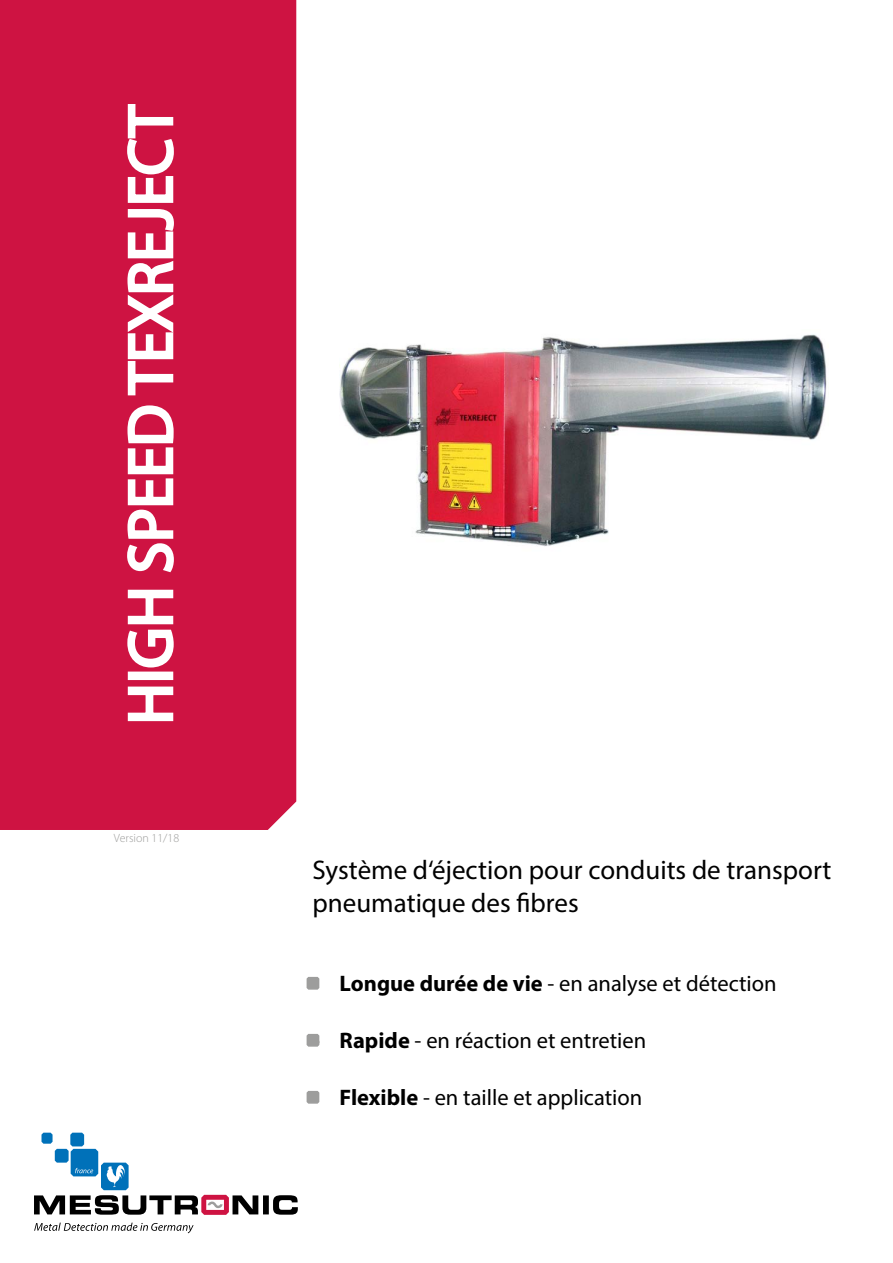
<style>
.page{position:relative;width:893px;height:1263px;background:#fff}
.page>*{position:absolute;margin:0;border:0;box-sizing:border-box;transform-origin:0 0}
.t1{font:63px "Myriad Pro";color:#fff}
.t2{font:27px/32.4px "Myriad Pro";color:#000}
.t3{font:22.5px "Myriad Pro";color:#000}
.t4{font:300 12px "Myriad Pro";color:#9d9d9c}
.s1{font-weight:700}
</style>
<div class="page">
<div style="left:0;top:0;width:297px;height:830px;background:#ce1342"></div>
<img style="left:340px;top:334px;width:487px;height:213px">
<svg style="left:306px;top:976px;width:14px;height:14px"></svg>
<svg style="left:306px;top:1033px;width:14px;height:14px"></svg>
<svg style="left:306px;top:1091px;width:14px;height:13px"></svg>
<svg style="left:126px;top:685px;width:49px;height:38px"></svg>
<div style="left:128px;top:671px;width:45px;height:9px;border:3px solid #fff"></div>
<svg style="left:126px;top:588px;width:49px;height:81px"></svg>
<svg style="left:126px;top:404px;width:49px;height:171px"></svg>
<svg style="left:125px;top:102px;width:51px;height:295px"></svg>
<div style="left:71px;top:1149px;width:27px;height:27px;background:#0071b9;border-radius:3px"></div>
<div style="left:55px;top:1149px;width:14px;height:13px;background:#0071b9;border-radius:2px"></div>
<div style="left:70px;top:1133px;width:14px;height:13px;background:#0071b9;border-radius:2px"></div>
<div style="left:42px;top:1133px;width:11px;height:11px;background:#0071b9;border-radius:2px"></div>
<svg style="left:34px;top:1162px;width:264px;height:71px"></svg>
<h1 class="t1" style="left:112px;top:724px;width:620px;rotate:-90deg">HIGH SPEED TEXREJECT</h1>
<p class="t4" style="left:114px;top:831px;width:67px">Version 11/18</p>
<p class="t2" style="left:313px;top:853px;width:520px">Système d‘éjection pour conduits de transport pneumatique des fibres</p>
<p class="t3" style="left:313px;top:969px;width:466px">• <span class="s1">Longue durée de vie</span> - en analyse et détection</p>
<p class="t3" style="left:313px;top:1026px;width:335px"><span class="s1">• Rapide</span> - en réaction et entretien</p>
<p class="t3" style="left:313px;top:1083px;width:331px">• <span class="s1">Flexible</span> - en taille et application</p>
</div>
